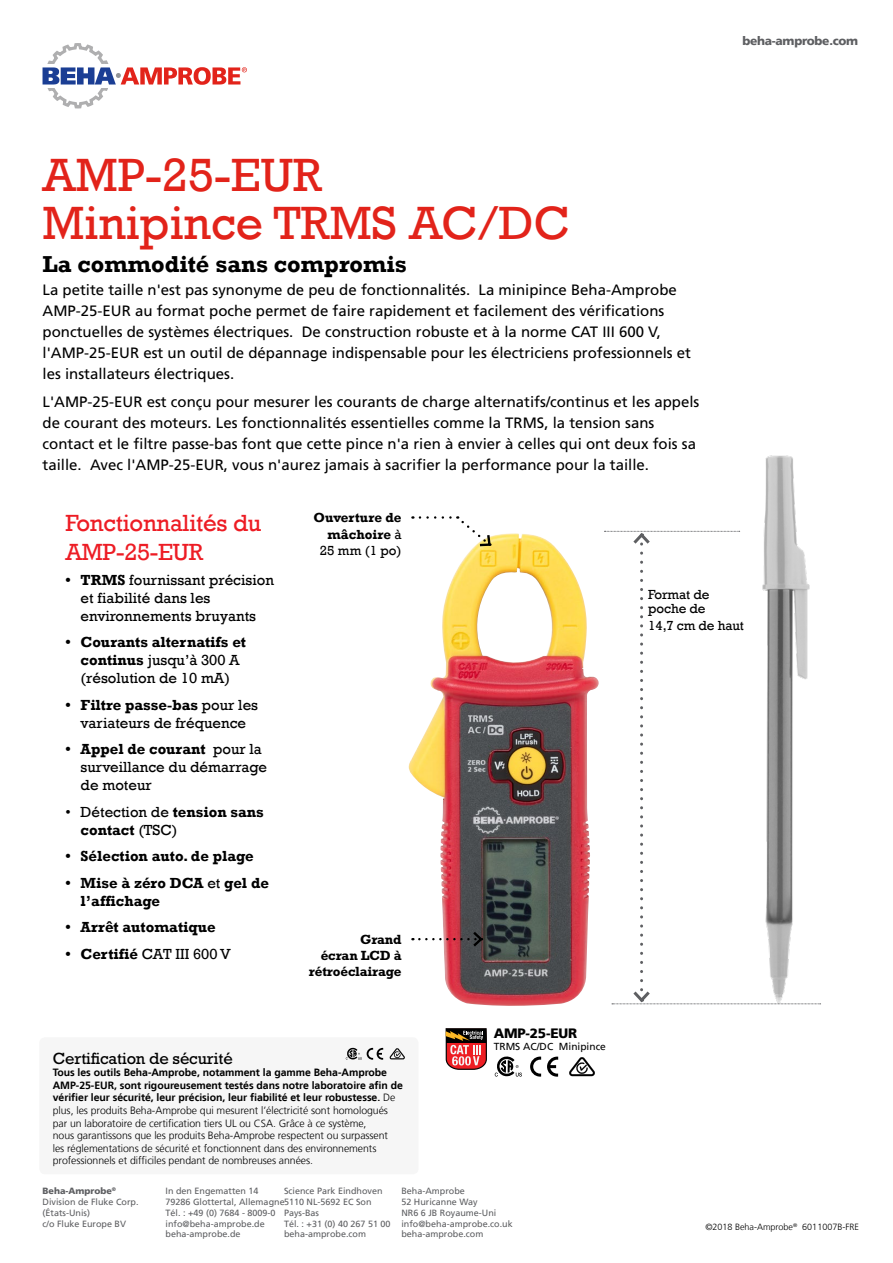
<style>
.page{position:relative;width:893px;height:1263px;background:#fff}
.page>*{position:absolute;margin:0;border:0;box-sizing:border-box;transform-origin:0 0}
.t1{font:47.85px/47.8px "Rockwell";color:#e2231a}
.t2{font:24px/28.8px "Rockwell";letter-spacing:-.01em;color:#ed1c24}
.t3{font:700 23.7px "Rockwell";color:#000}
.t4{font:16.5px "Rockwell Std";letter-spacing:-.01em;color:#000}
.t5{font:15px/21px "Frutiger LT Std";color:#000}
.t6{font:15px/18px "Rockwell";color:#000}
.t7{font:700 15px/18px "Rockwell";color:#000}
.t8{font:700 13.5px/16.2px "Rockwell";color:#000;text-align:right}
.t9{font:700 13.5px/16.2px "Rockwell Std";letter-spacing:-.01em;color:#000;text-align:right}
.t10{font:13.5px/14.2px "Rockwell";letter-spacing:-.01em;color:#000}
.t11{font:900 13.5px "Frutiger LT";letter-spacing:-.015em;color:#000}
.t12{font:900 12px "Frutiger LT";letter-spacing:-.025em;color:#5e5f62}
.t13{font:300 10.5px/12.6px "Frutiger LT";letter-spacing:-.005em;color:#000}
.t14{font:10.2px "Frutiger LT";color:#000}
.t15{font:9px/10.8px "Frutiger LT";color:#5e5f62}
.t16{font:300 9px "Frutiger LT";color:#000}
.s1{font-weight:700}
.s2{font-weight:400}
.s3{font-weight:900}
</style>
<div class="page">
<svg style="left:43px;top:43px;width:204px;height:66px"></svg>
<img style="left:408px;top:542px;width:191px;height:464px">
<div style="left:39px;top:1037px;width:379px;height:137px;background:#f6f6f6;border-radius:6px"></div>
<svg style="left:446px;top:1028px;width:41px;height:42px;background:#a5504b"></svg>
<img style="left:744px;top:455px;width:75px;height:550px">
<svg style="left:604px;top:531px;width:217px;height:473px"></svg>
<svg style="left:420px;top:516px;width:72px;height:32px"></svg>
<svg style="left:419px;top:929px;width:66px;height:20px"></svg>
<svg style="left:495px;top:1056px;width:27px;height:20px"></svg>
<svg style="left:547px;top:1056px;width:11px;height:20px"></svg>
<svg style="left:530px;top:1056px;width:11px;height:20px"></svg>
<svg style="left:569px;top:1057px;width:26px;height:19px"></svg>
<svg style="left:346px;top:1048px;width:37px;height:12px"></svg>
<svg style="left:389px;top:1048px;width:16px;height:11px"></svg>
<p class="t12" style="left:742px;top:33px;width:117px">beha-amprobe.com</p>
<h1 class="t1" style="left:43px;top:152px;width:529px">AMP-25-EUR<br>Minipince TRMS AC/DC</h1>
<h3 class="t3" style="left:43px;top:250px;width:366px">La commodité sans compromis</h3>
<p class="t5" style="left:43px;top:279px;width:650px">La petite taille n'est pas synonyme de peu de fonctionnalités. La minipince Beha-Amprobe AMP-25-EUR au format poche permet de faire rapidement et facilement des vérifications ponctuelles de systèmes électriques. De construction robuste et à la norme CAT III 600 V, l'AMP-25-EUR est un outil de dépannage indispensable pour les électriciens professionnels et les installateurs électriques.</p>
<p class="t5" style="left:43px;top:391px;width:658px">L'AMP-25-EUR est conçu pour mesurer les courants de charge alternatifs/continus et les appels de courant des moteurs. Les fonctionnalités essentielles comme la TRMS, la tension sans contact et le filtre passe-bas font que cette pince n'a rien à envier à celles qui ont deux fois sa taille. Avec l'AMP-25-EUR, vous n'aurez jamais à sacrifier la performance pour la taille.</p>
<h2 class="t2" style="left:65px;top:509px;width:198px">Fonctionnalités du<br>AMP-25-EUR</h2>
<p class="t6" style="left:81px;top:571px;width:195px;text-indent:-15px"><span class="s1">• TRMS</span> fournissant précision et fiabilité dans les environnements bruyants</p>
<p class="t7" style="left:65px;top:633px;width:182px;text-align:center">• Courants alternatifs et continus <span class="s2">jusqu’à 300 A (résolution de 10 mA)</span></p>
<p class="t6" style="left:65px;top:696px;width:194px;text-align:center"><span class="s1">• Filtre passe-bas</span> pour les variateurs de fréquence</p>
<p class="t6" style="left:81px;top:740px;width:188px;text-indent:-15px"><span class="s1">• Appel de courant</span> pour la surveillance du démarrage de moteur</p>
<p class="t7" style="left:81px;top:803px;width:185px;text-indent:-15px"><span class="s2">• Détection de</span> tension sans contact <span class="s2">(TSC)</span></p>
<p class="t7" style="left:65px;top:847px;width:190px">• Sélection auto. de plage</p>
<p class="t7" style="left:81px;top:874px;width:190px;text-indent:-15px">• Mise à zéro DCA <span class="s2">et</span> gel de l’affichage</p>
<p class="t7" style="left:65px;top:918px;width:152px">• Arrêt automatique</p>
<p class="t6" style="left:65px;top:945px;width:167px"><span class="s1">• Certifié</span> CAT III 600 V</p>
<p class="t8" style="left:314px;top:510px;width:90px">Ouverture de mâchoire <span class="s2">à<br>25 mm (1 po)</span></p>
<p class="t9" style="left:309px;top:931px;width:94px">Grand<br>écran LCD à rétroéclairage</p>
<p class="t4" style="left:53px;top:1048px;width:182px">Certification de sécurité</p>
<p class="t13" style="left:53px;top:1066px;width:352px"><span class="s1">Tous les outils Beha-Amprobe, notamment la gamme Beha-Amprobe AMP-25-EUR, sont rigoureusement testés dans notre laboratoire afin de vérifier leur sécurité, leur précision, leur fiabilité et leur robustesse.</span> De plus, les produits Beha-Amprobe qui mesurent l’électricité sont homologués par un laboratoire de certification tiers UL ou CSA. Grâce à ce système,<br>nous garantissons que les produits Beha-Amprobe respectent ou surpassent<br>les réglementations de sécurité et fonctionnent dans des environnements professionnels et difficiles pendant de nombreuses années.</p>
<p class="t11" style="left:494px;top:1025px;width:85px">AMP-25-EUR</p>
<p class="t14" style="left:494px;top:1040px;width:114px">TRMS AC/DC Minipince</p>
<p class="t15" style="left:43px;top:1186px;width:98px"><span class="s3">Beha-Amprobe</span><sup>®<br></sup>Division de Fluke Corp. (États-Unis)<br>c/o Fluke Europe BV</p>
<p class="t15" style="left:166px;top:1186px;width:208px">In den Engematten 14<br>79286 Glottertal, Allemagne5110 NL-5692 EC Son<br>Tél. : +49 (0) 7684 - 8009-0 info@beha-amprobe.de<br>beha-amprobe.de</p>
<p class="t15" style="left:401px;top:1186px;width:113px">Beha-Amprobe<br>52 Huricanne Way<br>NR6 6 JB Royaume-Uni info@beha-amprobe.co.uk beha-amprobe.com</p>
<p class="t15" style="left:284px;top:1186px;width:100px">Science Park Eindhoven</p>
<p class="t15" style="left:284px;top:1207px;width:108px">Pays-Bas<br>Tél. : +31 (0) 40 267 51 00 beha-amprobe.com</p>
<p class="t10" style="left:648px;top:587px;width:63px">Format de poche de</p>
<p class="t10" style="left:648px;top:618px;width:97px">14,7 cm de haut</p>
<p class="t16" style="left:705px;top:1222px;width:155px">©2018 Beha-Amprobe<sup>®</sup> 6011007B-FRE</p>
</div>
